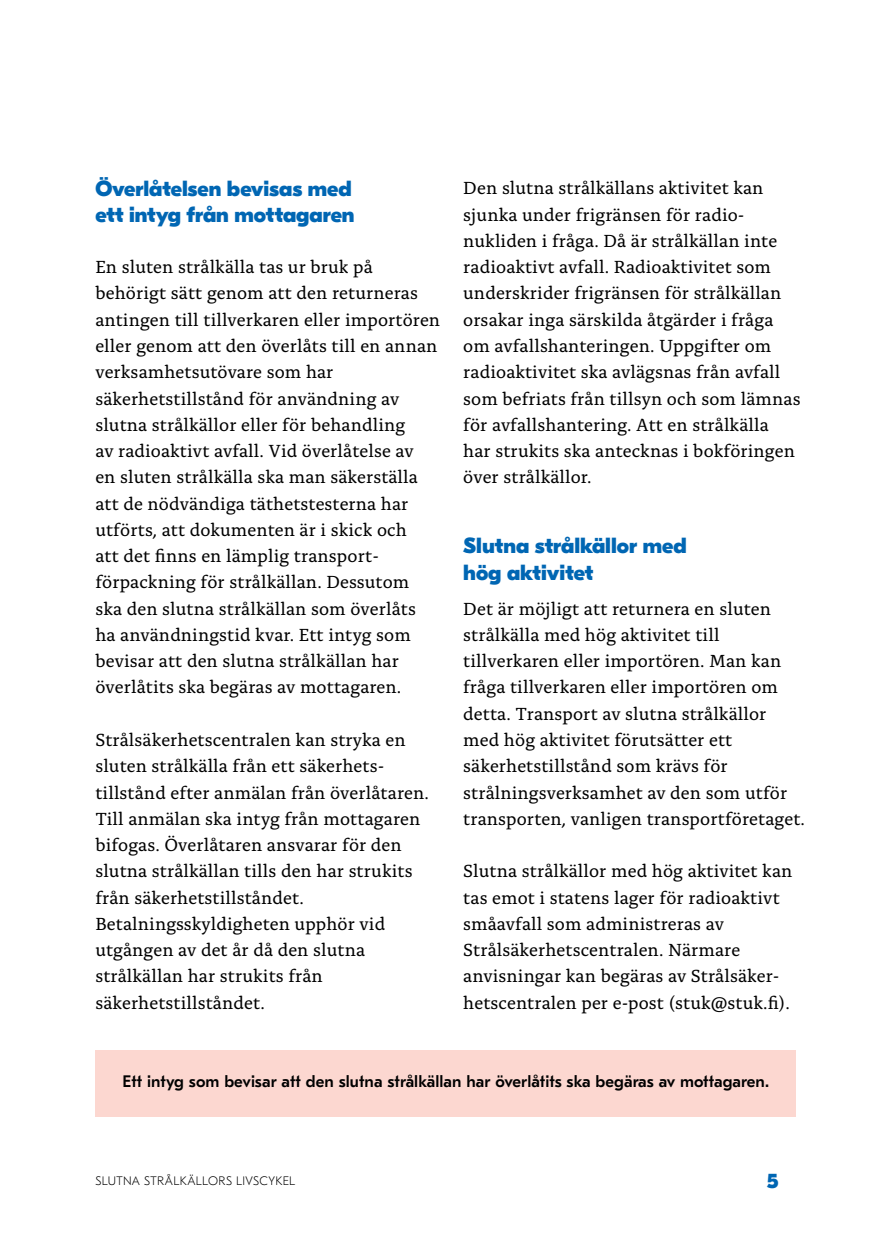
<style>
.page{position:relative;width:874px;height:1241px;background:#fff}
.page>*{position:absolute;margin:0;border:0;box-sizing:border-box;transform-origin:0 0}
.t1{font:800 21.88px/26.2px "GT Eesti Display";color:#0066b3}
.t2{font:800 21px "GT Eesti Display";color:#0066b3}
.P_1{font:18.38px/26.2px "Alda OT";letter-spacing:.005em;color:#000}
.P_1_Laatikko{font:500 16.62px "GT Eesti Text";letter-spacing:.005em;color:#000}
.t3{font:100 12.25px "GT Eesti Text";letter-spacing:.025em;color:#000}
</style>
<div class="page">
<div style="left:95px;top:1049px;width:700px;height:67px;background:#fcd7d0"></div>
<h3 class="t1" style="left:95px;top:175px;width:260px">Överlåtelsen bevisas med ett intyg från mottagaren</h3>
<p class="P_1" style="left:95px;top:255px;width:346px">En sluten strålkälla tas ur bruk på behörigt sätt genom att den returneras antingen till tillverkaren eller importören eller genom att den överlåts till en annan verksamhetsutövare som har säkerhetstillstånd för användning av slutna strålkällor eller för behandling<br>av radioaktivt avfall. Vid överlåtelse av<br>en sluten strålkälla ska man säkerställa att de nödvändiga täthetstesterna har utförts, att dokumenten är i skick och<br>att det finns en lämplig transport&shy;förpackning för strålkällan. Dessutom ska den slutna strålkällan som överlåts ha användningstid kvar. Ett intyg som bevisar att den slutna strålkällan har överlåtits ska begäras av mottagaren.</p>
<p class="P_1" style="left:95px;top:728px;width:335px">Strålsäkerhetscentralen kan stryka en sluten strålkälla från ett säkerhets&shy;tillstånd efter anmälan från överlåtaren.<br>Till anmälan ska intyg från mottagaren bifogas. Överlåtaren ansvarar för den slutna strålkällan tills den har strukits från säkerhetstillståndet.<br>Betalningsskyldigheten upphör vid utgången av det år då den slutna strålkällan har strukits från säkerhetstillståndet.</p>
<p class="P_1" style="left:463px;top:177px;width:338px">Den slutna strålkällans aktivitet kan sjunka under frigränsen för radio&shy;nukliden i fråga. Då är strålkällan inte radioaktivt avfall. Radioaktivitet som underskrider frigränsen för strålkällan orsakar inga särskilda åtgärder i fråga om avfallshanteringen. Uppgifter om radioaktivitet ska avlägsnas från avfall som befriats från tillsyn och som lämnas för avfallshantering. Att en strålkälla har strukits ska antecknas i bokföringen över strålkällor.</p>
<h3 class="t1" style="left:463px;top:533px;width:225px">Slutna strålkällor med hög aktivitet</h3>
<p class="P_1" style="left:463px;top:597px;width:343px">Det är möjligt att returnera en sluten strålkälla med hög aktivitet till tillverkaren eller importören. Man kan fråga tillverkaren eller importören om detta. Transport av slutna strålkällor med hög aktivitet förutsätter ett säkerhetstillstånd som krävs för strålningsverksamhet av den som utför transporten, vanligen transportföretaget.</p>
<p class="P_1" style="left:463px;top:859px;width:330px">Slutna strålkällor med hög aktivitet kan tas emot i statens lager för radioaktivt småavfall som administreras av Strålsäkerhetscentralen. Närmare anvisningar kan begäras av Strålsäker&shy;hetscentralen per e-post (stuk@stuk.fi).</p>
<p class="P_1_Laatikko" style="left:122px;top:1072px;width:647px">Ett intyg som bevisar att den slutna strålkällan har överlåtits ska begäras av mottagaren.</p>
<p class="t3" style="left:95px;top:1173px;width:201px">SLUTNA STRÅLKÄLLORS LIVSCYKEL</p>
<p class="t2" style="left:766px;top:1169px;width:13px">5</p>
</div>
